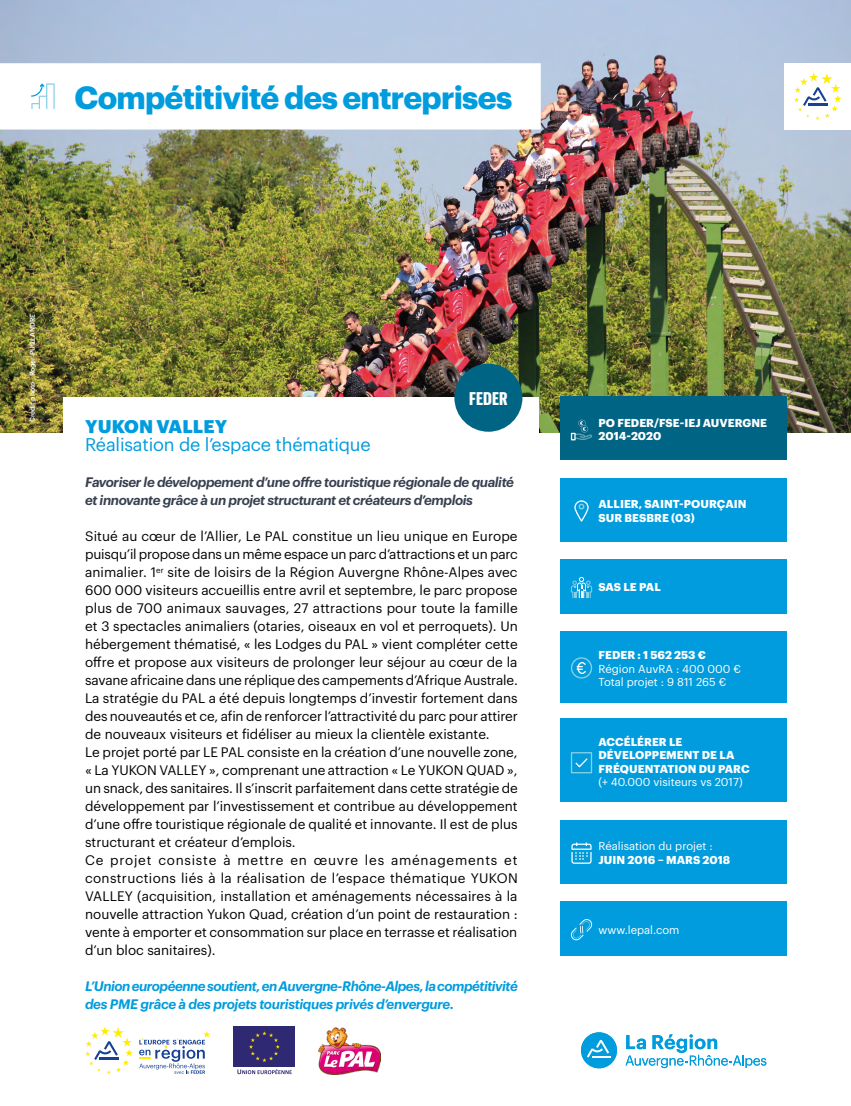
<style>
.page{position:relative;width:851px;height:1106px;background:#fff}
.page>*{position:absolute;margin:0;border:0;box-sizing:border-box;transform-origin:0 0}
.THÉMATIQUE{font:700 31.5px "Graphik";letter-spacing:-.025em;color:#009cdd}
.CONTENU_-_SOUS-TITRE{font:18px "Graphik";letter-spacing:-.01em;color:#009cdd}
.CONTENU___TITRE{font:900 18px "Graphik";letter-spacing:.005em;color:#009cdd}
.PASTILLE_-_PROGRAMME{font:700 18px "Graphik X Cond";color:#fff}
.CONTENU_-_TEXTE_COUR{font:13.5px/18px "Graphik";color:#000;text-align:justify}
.CONTENU_-_CHAPEAU{font:italic 600 13.5px/18px "Graphik";letter-spacing:-.03em;color:#384050}
.CONTEN___CONCLUSION{font:italic 600 13.5px/18px "Graphik";letter-spacing:-.035em;color:#009cdd}
.t1{font:700 11.25px/13.5px "Graphik";letter-spacing:.005em;color:#fff}
.t2{font:11.25px/13.5px "Graphik";color:#fff}
.CRÉDIT_PHOTO{font:500 6.75px "Graphik";color:#fff}
.s1{font-weight:700}
.s2{font-weight:400}
</style>
<div class="page">
<img style="left:0;top:0;width:850px;height:433px">
<div style="left:0;top:63px;width:540px;height:66px;background:#fff"></div>
<svg style="left:31px;top:83px;width:24px;height:26px"></svg>
<div style="left:64px;top:397px;width:475px;height:630px;background:#fff"></div>
<div style="left:560px;top:397px;width:227px;height:63px;background:#006485"></div>
<svg style="left:570px;top:419px;width:22px;height:21px"></svg>
<div style="left:560px;top:478px;width:227px;height:63px;background:#009cdd"></div>
<svg style="left:574px;top:500px;width:14px;height:21px"></svg>
<div style="left:560px;top:559px;width:227px;height:54px;background:#009cdd"></div>
<svg style="left:570px;top:577px;width:22px;height:21px"></svg>
<div style="left:560px;top:631px;width:227px;height:72px;background:#009cdd"></div>
<svg style="left:570px;top:657px;width:22px;height:21px"></svg>
<div style="left:560px;top:719px;width:227px;height:83px;background:#009cdd"></div>
<svg style="left:570px;top:752px;width:22px;height:21px"></svg>
<div style="left:560px;top:820px;width:227px;height:63px;background:#009cdd"></div>
<svg style="left:571px;top:842px;width:20px;height:21px"></svg>
<div style="left:560px;top:901px;width:227px;height:54px;background:#009cdd"></div>
<svg style="left:570px;top:919px;width:22px;height:21px"></svg>
<div style="left:454px;top:364px;width:68px;height:68px;background:#006485;border-radius:50%"></div>
<svg style="left:85px;top:1026px;width:48px;height:48px"></svg>
<svg style="left:139px;top:1031px;width:71px;height:42px"></svg>
<div style="left:234px;top:1026px;width:61px;height:41px;background:#2e2972"></div>
<svg style="left:249px;top:1031px;width:31px;height:31px"></svg>
<svg style="left:237px;top:1069px;width:55px;height:5px"></svg>
<img style="left:318px;top:1027px;width:62px;height:47px">
<svg style="left:625px;top:1034px;width:141px;height:34px"></svg>
<div style="left:581px;top:1032px;width:36px;height:36px;background:#009cdd;border-radius:50%"></div>
<svg style="left:587px;top:1039px;width:23px;height:18px"></svg>
<div style="left:784px;top:63px;width:66px;height:66px;background:#fff"></div>
<svg style="left:794px;top:73px;width:47px;height:47px"></svg>
<p class="THÉMATIQUE" style="left:74px;top:73px;width:439px">Compétitivité des entreprises</p>
<p class="CRÉDIT_PHOTO" style="left:27px;top:422px;width:110px;rotate:-90deg">Crédit photo : Roger PUILLANDRE</p>
<p class="PASTILLE_-_PROGRAMME" style="left:469px;top:386px;width:40px">FEDER</p>
<p class="CONTENU___TITRE" style="left:85px;top:412px;width:143px">YUKON VALLEY</p>
<p class="CONTENU_-_SOUS-TITRE" style="left:85px;top:431px;width:287px">Réalisation de l’espace thématique</p>
<p class="CONTENU_-_CHAPEAU" style="left:85px;top:472px;width:430px">Favoriser le développement d’une offre touristique régionale de qualité et innovante grâce à un projet structurant et créateurs d’emplois</p>
<p class="CONTENU_-_TEXTE_COUR" style="left:85px;top:526px;width:434px">Situé au cœur de l’Allier, Le PAL constitue un lieu unique en Europe puisqu’il propose dans un même espace un parc d’attractions et un parc animalier. 1<sup>er</sup> site de loisirs de la Région Auvergne Rhône-Alpes avec 600 000 visiteurs accueillis entre avril et septembre, le parc propose plus de 700 animaux sauvages, 27 attractions pour toute la famille et 3 spectacles animaliers (otaries, oiseaux en vol et perroquets). Un hébergement thématisé, « les Lodges du PAL » vient compléter cette offre et propose aux visiteurs de prolonger leur séjour au cœur de la savane africaine dans une réplique des campements d’Afrique Australe.</p>
<p class="CONTENU_-_TEXTE_COUR" style="left:85px;top:688px;width:434px">La stratégie du PAL a été depuis longtemps d’investir fortement dans des nouveautés et ce, afin de renforcer l’attractivité du parc pour attirer de nouveaux visiteurs et fidéliser au mieux la clientèle existante.</p>
<p class="CONTENU_-_TEXTE_COUR" style="left:85px;top:742px;width:434px">Le projet porté par LE PAL consiste en la création d’une nouvelle zone, « La YUKON VALLEY », comprenant une attraction « Le YUKON QUAD », un snack, des sanitaires. Il s’inscrit parfaitement dans cette stratégie de développement par l’investissement et contribue au développement d’une offre touristique régionale de qualité et innovante. Il est de plus structurant et créateur d’emplois.</p>
<p class="CONTENU_-_TEXTE_COUR" style="left:85px;top:850px;width:434px">Ce projet consiste à mettre en œuvre les aménagements et constructions liés à la réalisation de l’espace thématique YUKON VALLEY (acquisition, installation et aménagements nécessaires à la nouvelle attraction Yukon Quad, création d’un point de restauration : vente à emporter et consommation sur place en terrasse et réalisation d’un bloc sanitaires).</p>
<p class="CONTEN___CONCLUSION" style="left:85px;top:976px;width:434px">L’Union européenne soutient, en Auvergne-Rhône-Alpes, la compétitivité des PME grâce à des projets touristiques privés d’envergure.</p>
<p class="t1" style="left:598px;top:415px;width:170px">PO FEDER/FSE-IEJ AUVERGNE<br>2014-2020</p>
<p class="t1" style="left:598px;top:496px;width:149px">ALLIER, SAINT-POURÇAIN<br>SUR BESBRE (03)</p>
<p class="t1" style="left:598px;top:579px;width:64px">SAS LE PAL</p>
<p class="t2" style="left:598px;top:647px;width:144px"><span class="s1">FEDER : 1 562 253 €<br></span>Région AuvRA : 400 000 €<br>Total projet : 9 811 265 €</p>
<p class="t1" style="left:598px;top:733px;width:152px">ACCÉLÉRER LE<br>DÉVELOPPEMENT DE LA<br>FRÉQUENTATION DU PARC <span class="s2">(+ 40.000 visiteurs vs 2017)</span></p>
<p class="t2" style="left:598px;top:838px;width:133px">Réalisation du projet :<br><span class="s1">JUIN 2016 – MARS 2018</span></p>
<p class="t2" style="left:598px;top:921px;width:82px">www.lepal.com</p>
</div>
